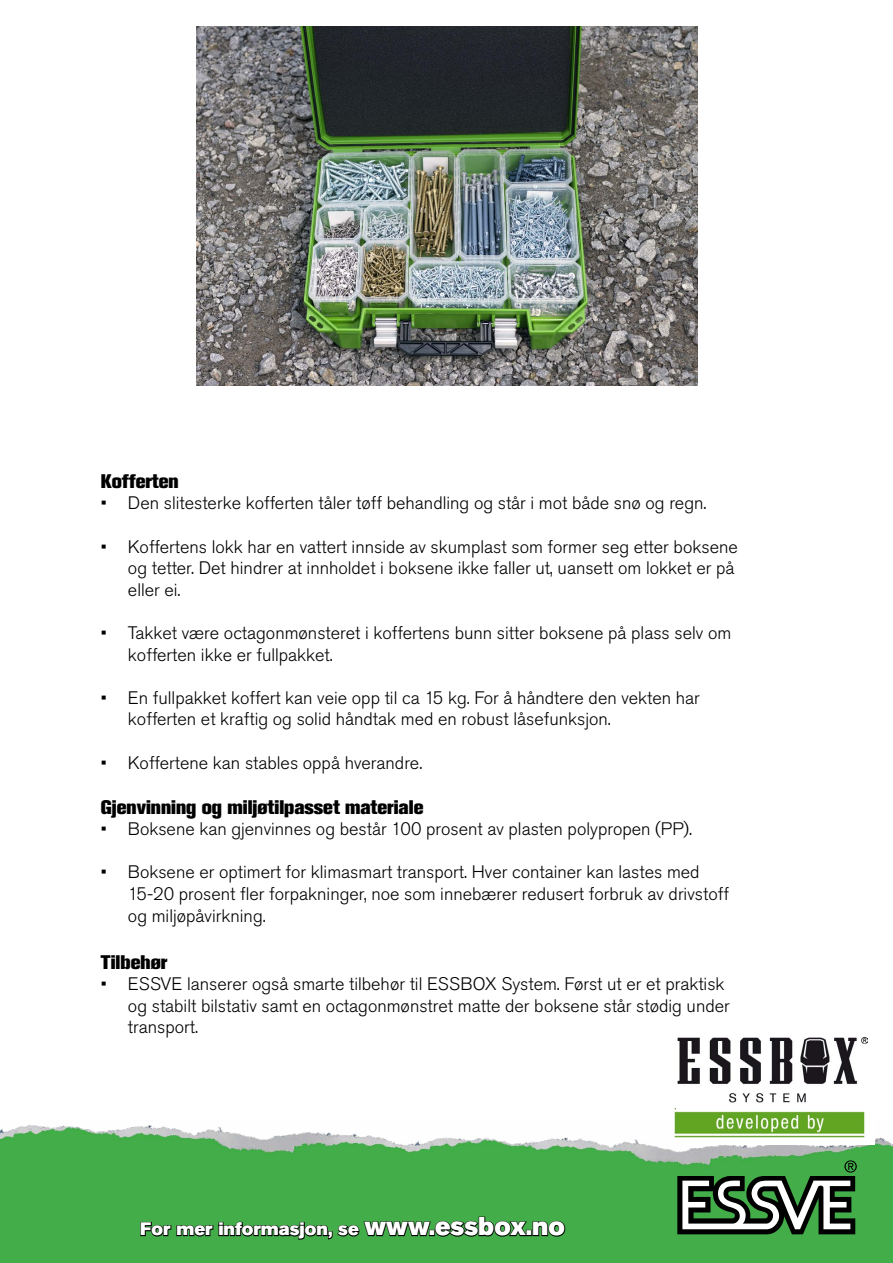
<style>
.page{position:relative;width:893px;height:1263px;background:#fff}
.page>*{position:absolute;margin:0;border:0;box-sizing:border-box;transform-origin:0 0}
.t1{font:800 19.5px "Akzidenz Grotesk Std";color:#000}
.t2{font:300 18px/21.6px "Akzidenz Grotesk Pro";color:#000}
.t3{font:18px "Akzidenz Grotesk Pro Super";color:#fff}
.s1{font-size:25.5px}
</style>
<div class="page">
<img style="left:0;top:1125px;width:893px;height:138px">
<svg style="left:677px;top:1160px;width:180px;height:74px"></svg>
<img style="left:673px;top:1108px;width:201px;height:36px">
<img style="left:677px;top:1038px;width:190px;height:72px">
<svg style="left:140px;top:1216px;width:426px;height:32px;background:#358939"></svg>
<img style="left:197px;top:27px;width:500px;height:359px">
<p class="t1" style="left:101px;top:470px;width:79px">Kofferten</p>
<p class="t2" style="left:101px;top:492px;width:607px">• Den slitesterke kofferten tåler tøff behandling og står i mot både snø og regn.</p>
<p class="t2" style="left:128px;top:536px;width:611px;text-indent:-27px">• Koffertens lokk har en vattert innside av skumplast som former seg etter boksene og tetter. Det hindrer at innholdet i boksene ikke faller ut, uansett om lokket er på eller ei.</p>
<p class="t2" style="left:128px;top:622px;width:605px;text-indent:-27px">• Takket være octagonmønsteret i koffertens bunn sitter boksene på plass selv om kofferten ikke er fullpakket.</p>
<p class="t2" style="left:128px;top:687px;width:573px;text-indent:-27px">• En fullpakket koffert kan veie opp til ca 15 kg. For å håndtere den vekten har kofferten et kraftig og solid håndtak med en robust låsefunksjon.</p>
<p class="t2" style="left:101px;top:752px;width:323px">• Koffertene kan stables oppå hverandre.</p>
<p class="t1" style="left:101px;top:795px;width:324px">Gjenvinning og miljøtilpasset materiale</p>
<p class="t2" style="left:101px;top:818px;width:593px">• Boksene kan gjenvinnes og består 100 prosent av plasten polypropen (PP).</p>
<p class="t2" style="left:128px;top:861px;width:603px;text-indent:-27px">• Boksene er optimert for klimasmart transport. Hver container kan lastes med<br>15-20 prosent fler forpakninger, noe som innebærer redusert forbruk av drivstoff og miljøpåvirkning.</p>
<p class="t1" style="left:101px;top:950px;width:68px">Tilbehør</p>
<p class="t2" style="left:128px;top:973px;width:603px;text-indent:-27px">• ESSVE lanserer også smarte tilbehør til ESSBOX System. Først ut er et praktisk og stabilt bilstativ samt en octagonmønstret matte der boksene står stødig under transport.</p>
<p class="t3" style="left:140px;top:1217px;width:426px">For mer informasjon, se <span class="s1">www.essbox.no</span></p>
</div>
